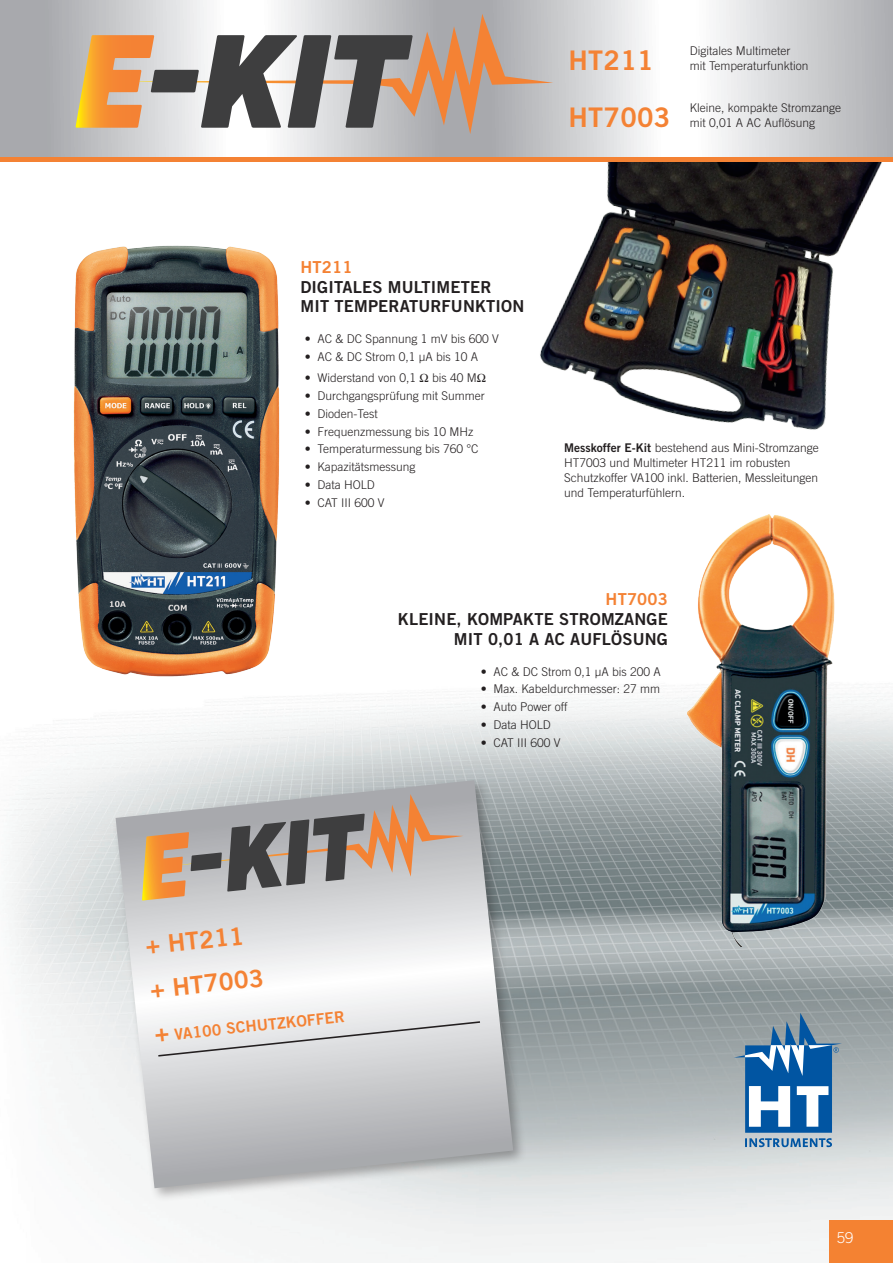
<style>
.page{position:relative;width:893px;height:1263px;background:#fff}
.page>*{position:absolute;margin:0;border:0;box-sizing:border-box;transform-origin:0 0}
.t1{font:27px/57px "Trade Gothic LT Bold Two";letter-spacing:.01em;color:#f48234}
.t2{font:24.3px/44px "Trade Gothic LT Bold Two";color:#f48234}
.t3{font:16.5px/19.8px "Trade Gothic LT Bold Two";letter-spacing:.01em;color:#231f20}
.t4{font:16.5px "Trade Gothic LT Bold Two";letter-spacing:.01em;color:#f48234}
.t5{font:15.6px "Trade Gothic LT Bold Two";color:#f48234}
.t6{font:300 15px "Trade Gothic LT";color:#fff}
.t7{font:300 12px/15px "Trade Gothic LT";color:#231f20}
.s1{font-family:"Trade Gothic LT Bold Two";font-weight:400}
.s2{font-size:24.3px}
</style>
<div class="page">
<img style="left:6px;top:692px;width:887px;height:571px">
<div style="left:829px;top:1220px;width:64px;height:43px;background:#f48232"></div>
<img style="left:540px;top:162px;width:342px;height:268px">
<svg style="left:0;top:0;width:893px;height:157px"></svg>
<svg style="left:113px;top:14px;width:440px;height:120px;background:#cbb9af"></svg>
<svg style="left:75px;top:35px;width:338px;height:93px;background:#a19080"></svg>
<img style="left:73px;top:245px;width:207px;height:432px">
<img style="left:687px;top:514px;width:197px;height:432px">
<div style="left:0;top:157px;width:893px;height:5px;background:#f48234"></div>
<div style="left:112px;top:777px;width:415px;height:425px;background:#231f20;opacity:.35"></div>
<svg style="left:116px;top:780px;width:397px;height:408px"></svg>
<svg style="left:142px;top:794px;width:322px;height:106px;background:#ada097"></svg>
<svg style="left:158px;top:1021px;width:322px;height:35px;background:#d9d9db"></svg>
<svg style="left:734px;top:1013px;width:108px;height:134px;background:#7096b8"></svg>
<h1 class="t1" style="left:568px;top:32px;width:103px">HT211<br>HT7003</h1>
<p class="t7" style="left:690px;top:43px;width:120px">Digitales Multimeter mit Temperaturfunktion</p>
<p class="t7" style="left:690px;top:100px;width:153px">Kleine, kompakte Stromzange mit 0,01 A AC Auflösung</p>
<h3 class="t4" style="left:300px;top:257px;width:53px">HT211</h3>
<h3 class="t3" style="left:300px;top:276px;width:225px">DIGITALES MULTIMETER<br>MIT TEMPERATURFUNKTION</h3>
<p class="t7" style="left:305px;top:331px;width:196px">• AC &amp; DC Spannung 1 mV bis 600 V</p>
<p class="t7" style="left:305px;top:349px;width:175px">• AC &amp; DC Strom 0,1 µA bis 10 A</p>
<p class="t7" style="left:305px;top:370px;width:182px">• Widerstand von 0,1 Ω bis 40 MΩ</p>
<p class="t7" style="left:305px;top:388px;width:182px">• Durchgangsprüfung mit Summer</p>
<p class="t7" style="left:305px;top:406px;width:74px">• Dioden-Test</p>
<p class="t7" style="left:305px;top:424px;width:170px">• Frequenzmessung bis 10 MHz</p>
<p class="t7" style="left:305px;top:441px;width:175px">• Temperaturmessung bis 760 °C</p>
<p class="t7" style="left:305px;top:459px;width:112px">• Kapazitätsmessung</p>
<p class="t7" style="left:305px;top:477px;width:72px">• Data HOLD</p>
<p class="t7" style="left:305px;top:495px;width:81px">• CAT III 600 V</p>
<p class="t7" style="left:564px;top:440px;width:256px"><span class="s1">Messkoffer E-Kit</span> bestehend aus Mini-Stromzange HT7003 und Multimeter HT211 im robusten Schutzkoffer VA100 inkl. Batterien, Messleitungen und Temperaturfühlern.</p>
<h3 class="t4" style="left:606px;top:589px;width:64px">HT7003</h3>
<h3 class="t3" style="left:398px;top:609px;width:271px;text-align:right">KLEINE, KOMPAKTE STROMZANGE<br>MIT 0,01 A AC AUFLÖSUNG</h3>
<p class="t7" style="left:481px;top:663px;width:182px">• AC &amp; DC Strom 0,1 µA bis 200 A</p>
<p class="t7" style="left:481px;top:681px;width:181px">• Max. Kabeldurchmesser: 27 mm</p>
<p class="t7" style="left:481px;top:699px;width:88px">• Auto Power off</p>
<p class="t7" style="left:481px;top:717px;width:72px">• Data HOLD</p>
<p class="t7" style="left:481px;top:735px;width:81px">• CAT III 600 V</p>
<h2 class="t2" style="left:143px;top:923px;width:116px;rotate:-6deg">+ HT211 + HT7003</h2>
<h3 class="t5" style="left:154px;top:1026px;width:192px;rotate:-6deg"><span class="s2">+</span> VA100 SCHUTZKOFFER</h3>
<p class="t6" style="left:837px;top:1228px;width:18px">59</p>
</div>
